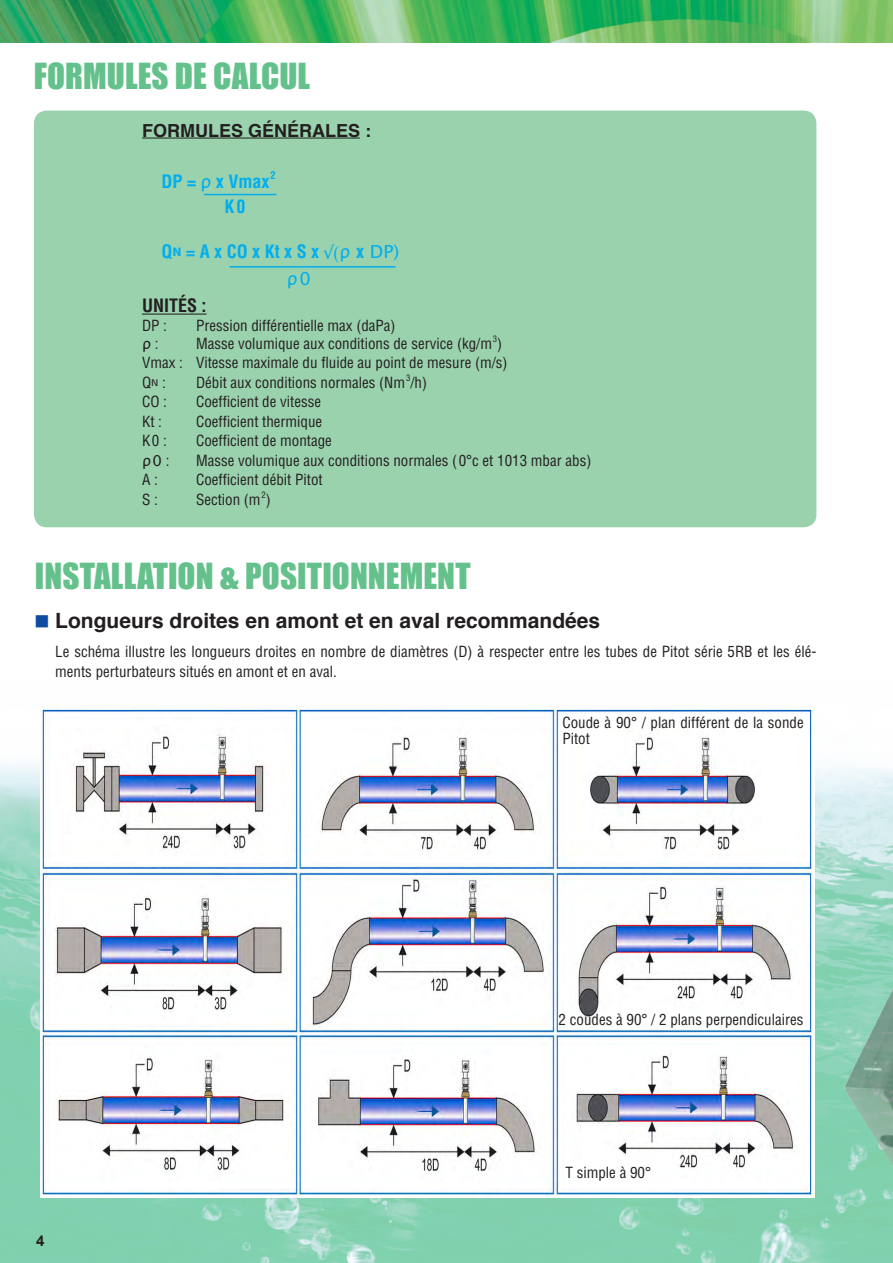
<style>
.page{position:relative;width:893px;height:1263px;background:#fff}
.page>*{position:absolute;margin:0;border:0;box-sizing:border-box;transform-origin:0 0}
.t1{font:33px "Impact";letter-spacing:.005em;color:#65c18b}
.本文{font:700 21px "Helvetica";color:#231f20}
.本文-2{font:700 condensed 18px "Helvetica";color:#00aeef}
.t2{font:700 18px "Helvetica";color:#231f20}
.本文-3{font:700 condensed 18px "Helvetica";color:#231f20}
.本文-4{font:18px "Lucida Grande";color:#00aeef}
.本文-5{font:condensed 15px/19.5px "Helvetica";color:#231f20}
.本文-6{font:15px "Lucida Grande";color:#231f20}
.本文-7{font:700 15px "Arial";color:#231f20}
.本文-8{font:700 condensed 10.5px "Helvetica";color:#00aeef}
.本文-9{font:condensed 8.7px "Helvetica";color:#231f20}
.s1{font-family:"Lucida Grande";font-weight:400;font-stretch:normal}
.s2{font-size:11.25px}
.s3{font-family:"Helvetica";font-stretch:condensed}
.s4{font-size:9px}
.s5{color:#0d4da1}
</style>
<div class="page">
<img style="left:0;top:713px;width:893px;height:550px">
<img style="left:0;top:0;width:893px;height:43px">
<img style="left:844px;top:921px;width:49px;height:255px">
<div style="left:34px;top:111px;width:782px;height:416px;background:#9ad2ae;border-radius:13px"></div>
<img style="left:40px;top:705px;width:774px;height:492px">
<hr style="left:142px;top:138px;width:218px;height:1px;background:#231f20">
<hr style="left:142px;top:314px;width:65px;height:1px;background:#231f20">
<hr style="left:230px;top:266px;width:165px;height:2px;background:#00aeef">
<hr style="left:204px;top:194px;width:72px;height:1px;background:#00aeef">
<p class="t1" style="left:34px;top:51px;width:278px">FORMULES DE CALCUL</p>
<p class="t2" style="left:142px;top:116px;width:231px">FORMULES GÉNÉRALES :</p>
<p class="本文-2" style="left:162px;top:170px;width:109px">DP = <span class="s1">ρ</span> x Vmax</p>
<p class="本文-8" style="left:271px;top:169px;width:7px">2</p>
<p class="本文-2" style="left:225px;top:196px;width:22px">K0</p>
<p class="本文-2" style="left:162px;top:241px;width:239px">Q<span class="s2">N</span> = A x CO x Kt x S x √ <span class="s1">ρ</span> x <span class="s1">DP)</span></p>
<p class="本文-4" style="left:287px;top:268px;width:26px">ρ0</p>
<p class="本文-3" style="left:142px;top:295px;width:66px">UNITÉS :</p>
<p class="本文-5" style="left:142px;top:315px;width:27px">DP :</p>
<p class="本文-5" style="left:196px;top:315px;width:201px">Pression différentielle max (daPa)</p>
<p class="本文-6" style="left:142px;top:335px;width:18px">ρ <span class="s3">:</span></p>
<p class="本文-5" style="left:196px;top:333px;width:308px">Masse volumique aux conditions de service (kg/m )</p>
<p class="本文-9" style="left:493px;top:333px;width:6px">3</p>
<p class="本文-5" style="left:142px;top:353px;width:367px">Vmax : Vitesse maximale du fluide au point de mesure (m/s)</p>
<p class="本文-5" style="left:142px;top:372px;width:25px">Q<span class="s4">N</span> :</p>
<p class="本文-5" style="left:196px;top:372px;width:232px">Débit aux conditions normales (Nm /h)</p>
<p class="本文-9" style="left:406px;top:372px;width:6px">3</p>
<p class="本文-5" style="left:142px;top:392px;width:27px">CO :</p>
<p class="本文-5" style="left:196px;top:392px;width:126px">Coefficient de vitesse</p>
<p class="本文-5" style="left:142px;top:411px;width:22px">Kt :</p>
<p class="本文-5" style="left:196px;top:411px;width:128px">Coefficient thermique</p>
<p class="本文-5" style="left:142px;top:431px;width:26px">K0 :</p>
<p class="本文-5" style="left:196px;top:431px;width:137px">Coefficient de montage</p>
<p class="本文-6" style="left:142px;top:452px;width:29px">ρ0 <span class="s3">:</span></p>
<p class="本文-5" style="left:196px;top:450px;width:397px">Masse volumique aux conditions normales (0°c et 1013 mbar abs)</p>
<p class="本文-5" style="left:142px;top:470px;width:17px">A :</p>
<p class="本文-5" style="left:196px;top:470px;width:128px">Coefficient débit Pitot</p>
<p class="本文-5" style="left:142px;top:489px;width:17px">S :</p>
<p class="本文-5" style="left:196px;top:489px;width:76px">Section (m )</p>
<p class="本文-9" style="left:261px;top:489px;width:6px">2</p>
<p class="t1" style="left:35px;top:550px;width:437px">INSTALLATION &amp; POSITIONNEMENT</p>
<p class="本文" style="left:34px;top:604px;width:568px"><span class="s5">■</span> Longueurs droites en amont et en aval recommandées</p>
<p class="本文-5" style="left:55px;top:642px;width:763px">Le schéma illustre les longueurs droites en nombre de diamètres (D) à respecter entre les tubes de Pitot série 5RB et les élé&shy;ments perturbateurs situés en amont et en aval.</p>
<p class="本文-5" style="left:562px;top:713px;width:243px;line-height:16.5px">Coude à 90° / plan différent de la sonde<br>Pitot</p>
<p class="本文-5" style="left:559px;top:1010px;width:246px">2 coudes à 90° / 2 plans perpendiculaires</p>
<p class="本文-7" style="left:36px;top:1231px;width:10px">4</p>
<p class="本文-5" style="left:566px;top:1163px;width:87px">T simple à 90°</p>
</div>
